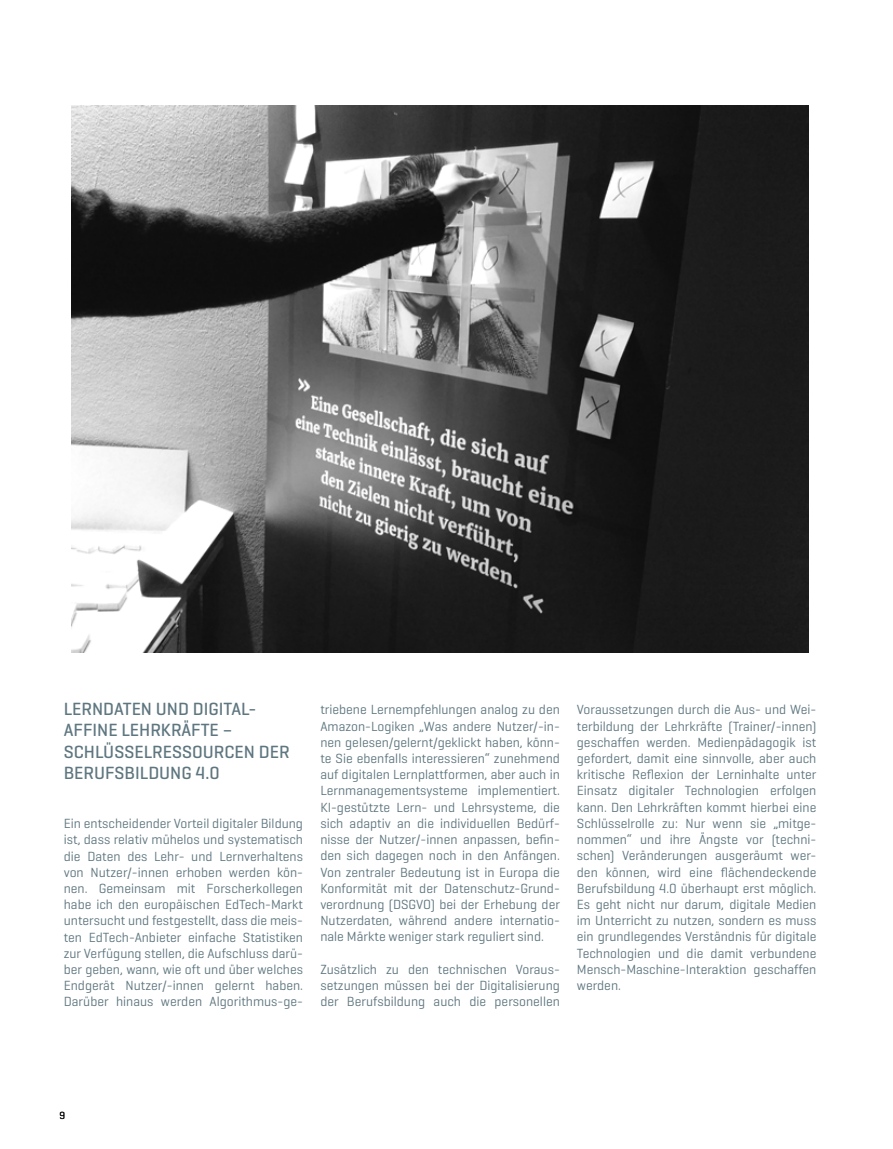
<style>
.page{position:relative;width:893px;height:1149px;background:#fff}
.page>*{position:absolute;margin:0;border:0;box-sizing:border-box;transform-origin:0 0}
.t1{font:500 18px/21.6px "Geogrotesque";color:#5e767f}
.t2{font:13.5px/16.2px "Geogrotesque";color:#5e767f;text-align:justify}
.t3{font:10.5px "Geogrotesque";color:#000}
</style>
<div class="page">
<img style="left:71px;top:105px;width:738px;height:547px">
<p class="t1" style="left:64px;top:697px;width:194px">LERNDATEN UND DIGITAL-</p>
<p class="t1" style="left:64px;top:718px;width:227px">AFFINE LEHRKRÄFTE –<br>SCHLÜSSELRESSOURCEN DER<br>BERUFSBILDUNG 4.0</p>
<p class="t2" style="left:64px;top:814px;width:241px">Ein entscheidender Vorteil digitaler Bildung ist, dass relativ mühelos und systematisch die Daten des Lehr- und Lernverhaltens von Nutzer/-innen erhoben werden kön&shy;nen. Gemeinsam mit Forscherkollegen habe ich den europäischen EdTech-Markt untersucht und festgestellt, dass die meis&shy;ten EdTech-Anbieter einfache Statistiken zur Verfügung stellen, die Aufschluss darü&shy;ber geben, wann, wie oft und über welches Endgerät Nutzer/-innen gelernt haben.<br>Darüber hinaus werden Algorithmus-ge-</p>
<p class="t2" style="left:320px;top:701px;width:241px">triebene Lernempfehlungen analog zu den Amazon-Logiken „Was andere Nutzer/-in&shy;nen gelesen/gelernt/geklickt haben, könn&shy;te Sie ebenfalls interessieren“ zunehmend auf digitalen Lernplattformen, aber auch in Lernmanagementsysteme implementiert.<br>KI-gestützte Lern- und Lehrsysteme, die sich adaptiv an die individuellen Bedürf&shy;nisse der Nutzer/-innen anpassen, befin&shy;den sich dagegen noch in den Anfängen.<br>Von zentraler Bedeutung ist in Europa die Konformität mit der Datenschutz-Grund&shy;verordnung (DSGVO) bei der Erhebung der Nutzerdaten, während andere internatio&shy;nale Märkte weniger stark reguliert sind.</p>
<p class="t2" style="left:320px;top:960px;width:241px">Zusätzlich zu den technischen Voraus&shy;setzungen müssen bei der Digitalisierung der Berufsbildung auch die personellen</p>
<p class="t2" style="left:577px;top:701px;width:241px">Voraussetzungen durch die Aus- und Wei&shy;terbildung der Lehrkräfte (Trainer/-innen) geschaffen werden. Medienpädagogik ist gefordert, damit eine sinnvolle, aber auch kritische Reflexion der Lerninhalte unter Einsatz digitaler Technologien erfolgen kann. Den Lehrkräften kommt hierbei eine Schlüsselrolle zu: Nur wenn sie „mitge&shy;nommen“ und ihre Ängste vor (techni&shy;schen) Veränderungen ausgeräumt wer&shy;den können, wird eine flächendeckende Berufsbildung 4.0 überhaupt erst möglich.<br>Es geht nicht nur darum, digitale Medien im Unterricht zu nutzen, sondern es muss ein grundlegendes Verständnis für digitale Technologien und die damit verbundene Mensch-Maschine-Interaktion geschaffen werden.</p>
<p class="t3" style="left:60px;top:1108px;width:7px">9</p>
</div>
